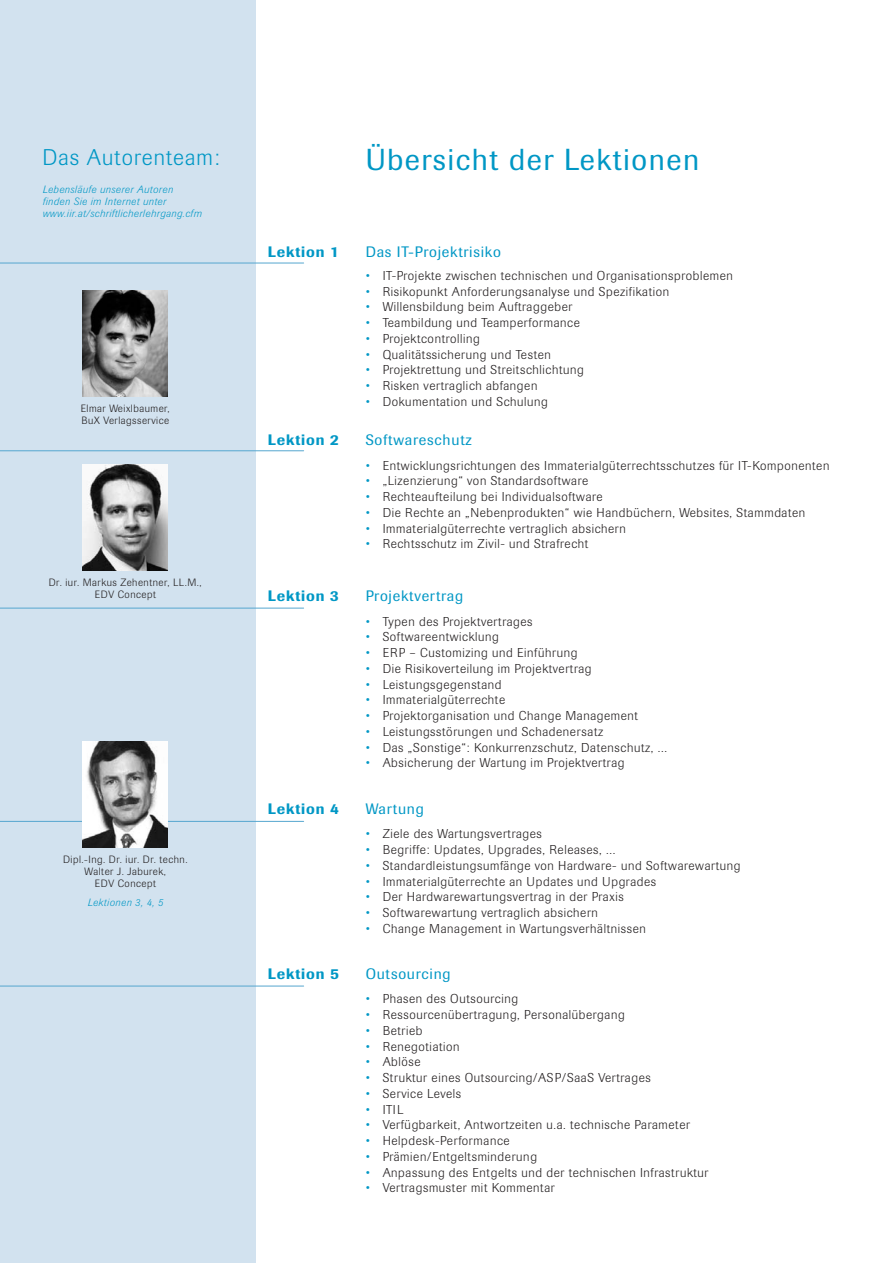
<style>
.page{position:relative;width:893px;height:1263px;background:#fff}
.page>*{position:absolute;margin:0;border:0;box-sizing:border-box;transform-origin:0 0}
.t1{font:30px "Imago";letter-spacing:.05em;color:#0097c5}
.t2{font:300 22.5px "Imago";letter-spacing:.05em;color:#0097c5}
.t3{font:15px "Imago";letter-spacing:.05em;color:#0097c5}
.t4{font:500 15px "Imago";letter-spacing:.06em;color:#0097c5}
.t5{font:300 12.75px "Imago";letter-spacing:.05em;color:#231f20}
.t6{font:300 10.5px/12px "Imago";letter-spacing:.05em;color:#231f20;text-align:center}
.t7{font:italic 300 10.5px/12px "Imago";letter-spacing:.05em;color:#0097c5}
.s1{color:#0097c5}
</style>
<div class="page">
<div style="left:0;top:0;width:255px;height:1263px;background:#d2e2ef"></div>
<hr style="left:0;top:821px;width:304px;height:1px;background:#55a6cf">
<hr style="left:0;top:986px;width:304px;height:1px;background:#55a6cf">
<img style="left:83px;top:290px;width:85px;height:107px">
<img style="left:83px;top:464px;width:85px;height:107px">
<img style="left:83px;top:741px;width:85px;height:107px">
<hr style="left:0;top:263px;width:304px;height:1px;background:#55a6cf">
<hr style="left:0;top:450px;width:304px;height:1px;background:#55a6cf">
<hr style="left:0;top:608px;width:304px;height:1px;background:#55a6cf">
<h2 class="t2" style="left:42px;top:149px;width:179px">Das Autorenteam:</h2>
<p class="t7" style="left:42px;top:185px;width:161px">Lebensläufe unserer Autoren finden Sie im Internet unter www.iir.at/schriftlicherlehrgang.cfm</p>
<p class="t6" style="left:81px;top:403px;width:91px;text-align:left">Elmar Weixlbaumer,<br>BuX Verlagsservice</p>
<p class="t6" style="left:49px;top:577px;width:154px">Dr. iur. Markus Zehentner, LL.M.,<br>EDV Concept</p>
<p class="t6" style="left:63px;top:854px;width:126px">Dipl.-Ing. Dr. iur. Dr. techn.<br>Walter J. Jaburek,<br>EDV Concept</p>
<p class="t7" style="left:87px;top:898px;width:77px">Lektionen 3, 4, 5</p>
<h1 class="t1" style="left:365px;top:149px;width:335px">Übersicht der Lektionen</h1>
<p class="t4" style="left:268px;top:246px;width:73px">Lektion 1</p>
<p class="t3" style="left:365px;top:246px;width:137px">Das IT-Projektrisiko</p>
<p class="t5" style="left:365px;top:271px;width:369px"><span class="s1">•</span> IT-Projekte zwischen technischen und Organisationsproblemen</p>
<p class="t5" style="left:365px;top:287px;width:305px"><span class="s1">•</span> Risikopunkt Anforderungsanalyse und Spezifikation</p>
<p class="t5" style="left:365px;top:302px;width:208px"><span class="s1">•</span> Willensbildung beim Auftraggeber</p>
<p class="t5" style="left:365px;top:318px;width:216px"><span class="s1">•</span> Teambildung und Teamperformance</p>
<p class="t5" style="left:365px;top:334px;width:116px"><span class="s1">•</span> Projektcontrolling</p>
<p class="t5" style="left:365px;top:350px;width:187px"><span class="s1">•</span> Qualitätssicherung und Testen</p>
<p class="t5" style="left:365px;top:365px;width:220px"><span class="s1">•</span> Projektrettung und Streitschlichtung</p>
<p class="t5" style="left:365px;top:381px;width:173px"><span class="s1">•</span> Risken vertraglich abfangen</p>
<p class="t5" style="left:365px;top:397px;width:184px"><span class="s1">•</span> Dokumentation und Schulung</p>
<p class="t4" style="left:268px;top:434px;width:73px">Lektion 2</p>
<p class="t3" style="left:365px;top:434px;width:108px">Softwareschutz</p>
<p class="t5" style="left:365px;top:461px;width:465px"><span class="s1">•</span> Entwicklungsrichtungen des Immaterialgüterrechtsschutzes für IT-Komponenten</p>
<p class="t5" style="left:365px;top:476px;width:224px"><span class="s1">•</span> „Lizenzierung“ von Standardsoftware</p>
<p class="t5" style="left:365px;top:492px;width:238px"><span class="s1">•</span> Rechteaufteilung bei Individualsoftware</p>
<p class="t5" style="left:365px;top:508px;width:441px"><span class="s1">•</span> Die Rechte an „Nebenprodukten“ wie Handbüchern, Websites, Stammdaten</p>
<p class="t5" style="left:365px;top:524px;width:262px"><span class="s1">•</span> Immaterialgüterrechte vertraglich absichern</p>
<p class="t5" style="left:365px;top:539px;width:224px"><span class="s1">•</span> Rechtsschutz im Zivil- und Strafrecht</p>
<p class="t4" style="left:268px;top:590px;width:73px">Lektion 3</p>
<p class="t3" style="left:365px;top:590px;width:99px">Projektvertrag</p>
<p class="t5" style="left:365px;top:617px;width:168px"><span class="s1">•</span> Typen des Projektvertrages</p>
<p class="t5" style="left:365px;top:632px;width:135px"><span class="s1">•</span> Softwareentwicklung</p>
<p class="t5" style="left:365px;top:648px;width:213px"><span class="s1">•</span> ERP – Customizing und Einführung</p>
<p class="t5" style="left:365px;top:664px;width:227px"><span class="s1">•</span> Die Risikoverteilung im Projektvertrag</p>
<p class="t5" style="left:365px;top:680px;width:137px"><span class="s1">•</span> Leistungsgegenstand</p>
<p class="t5" style="left:365px;top:695px;width:141px"><span class="s1">•</span> Immaterialgüterrechte</p>
<p class="t5" style="left:365px;top:711px;width:274px"><span class="s1">•</span> Projektorganisation und Change Management</p>
<p class="t5" style="left:365px;top:727px;width:239px"><span class="s1">•</span> Leistungsstörungen und Schadenersatz</p>
<p class="t5" style="left:365px;top:743px;width:303px"><span class="s1">•</span> Das „Sonstige“: Konkurrenzschutz, Datenschutz, ...</p>
<p class="t5" style="left:365px;top:758px;width:260px"><span class="s1">•</span> Absicherung der Wartung im Projektvertrag</p>
<p class="t4" style="left:268px;top:803px;width:73px">Lektion 4</p>
<p class="t3" style="left:365px;top:803px;width:60px">Wartung</p>
<p class="t5" style="left:365px;top:829px;width:178px"><span class="s1">•</span> Ziele des Wartungsvertrages</p>
<p class="t5" style="left:365px;top:845px;width:251px"><span class="s1">•</span> Begriffe: Updates, Upgrades, Releases, ...</p>
<p class="t5" style="left:365px;top:861px;width:376px"><span class="s1">•</span> Standardleistungsumfänge von Hardware- und Softwarewartung</p>
<p class="t5" style="left:365px;top:877px;width:292px"><span class="s1">•</span> Immaterialgüterrechte an Updates und Upgrades</p>
<p class="t5" style="left:365px;top:892px;width:259px"><span class="s1">•</span> Der Hardwarewartungsvertrag in der Praxis</p>
<p class="t5" style="left:365px;top:908px;width:234px"><span class="s1">•</span> Softwarewartung vertraglich absichern</p>
<p class="t5" style="left:365px;top:924px;width:282px"><span class="s1">•</span> Change Management in Wartungsverhältnissen</p>
<p class="t4" style="left:268px;top:968px;width:73px">Lektion 5</p>
<p class="t3" style="left:365px;top:968px;width:87px">Outsourcing</p>
<p class="t5" style="left:365px;top:994px;width:154px"><span class="s1">•</span> Phasen des Outsourcing</p>
<p class="t5" style="left:365px;top:1010px;width:260px"><span class="s1">•</span> Ressourcenübertragung, Personalübergang</p>
<p class="t5" style="left:365px;top:1026px;width:58px"><span class="s1">•</span> Betrieb</p>
<p class="t5" style="left:365px;top:1042px;width:95px"><span class="s1">•</span> Renegotiation</p>
<p class="t5" style="left:365px;top:1057px;width:56px"><span class="s1">•</span> Ablöse</p>
<p class="t5" style="left:365px;top:1073px;width:286px"><span class="s1">•</span> Struktur eines Outsourcing/ASP/SaaS Vertrages</p>
<p class="t5" style="left:365px;top:1089px;width:97px"><span class="s1">•</span> Service Levels</p>
<p class="t5" style="left:365px;top:1105px;width:39px"><span class="s1">•</span> ITIL</p>
<p class="t5" style="left:365px;top:1120px;width:326px"><span class="s1">•</span> Verfügbarkeit, Antwortzeiten u.a. technische Parameter</p>
<p class="t5" style="left:365px;top:1136px;width:145px"><span class="s1">•</span> Helpdesk-Performance</p>
<p class="t5" style="left:365px;top:1152px;width:173px"><span class="s1">•</span> Prämien/Entgeltsminderung</p>
<p class="t5" style="left:365px;top:1168px;width:344px"><span class="s1">•</span> Anpassung des Entgelts und der technischen Infrastruktur</p>
<p class="t5" style="left:365px;top:1183px;width:191px"><span class="s1">•</span> Vertragsmuster mit Kommentar</p>
</div>
